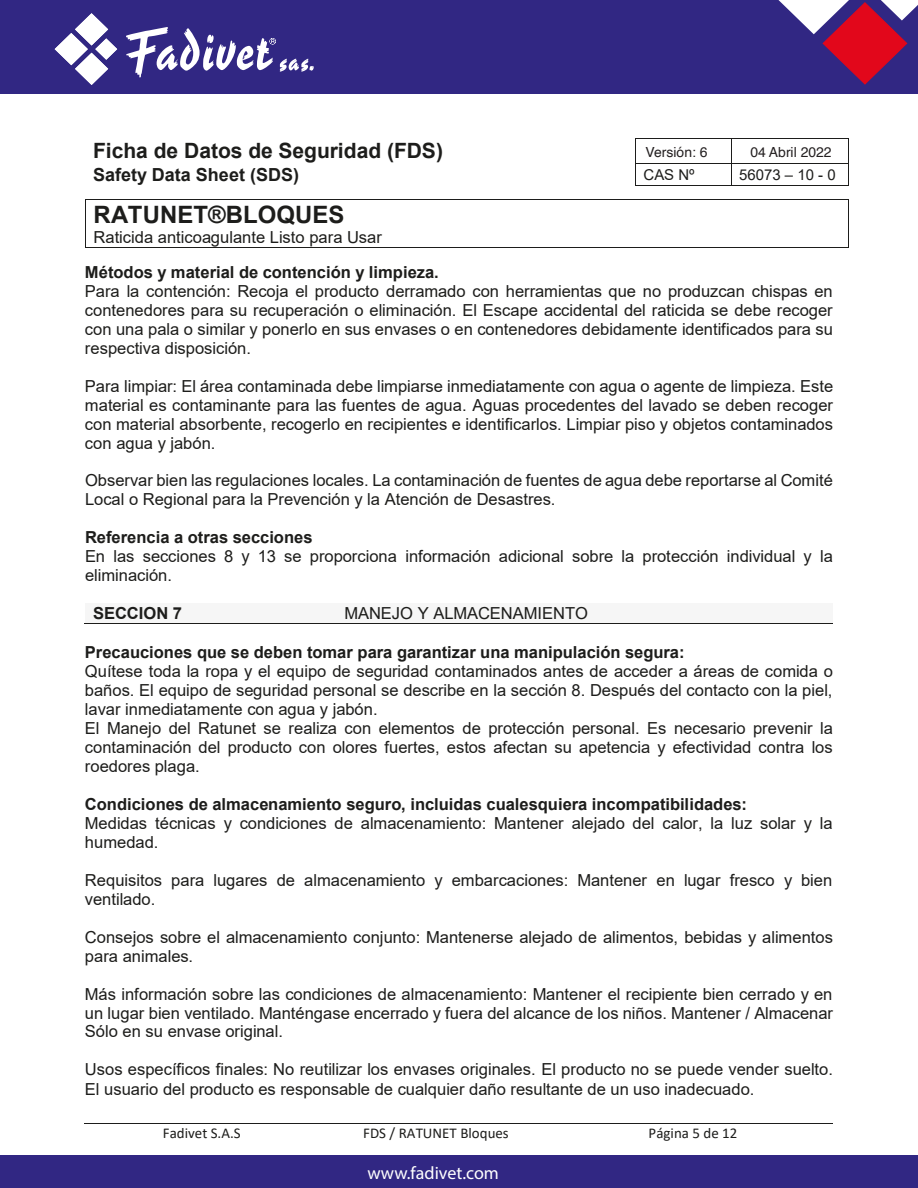
<style>
.page{position:relative;width:918px;height:1188px;background:#fff}
.page>*{position:absolute;margin:0;border:0;box-sizing:border-box;transform-origin:0 0}
.t1{font:700 24px "Arial";color:#1d1d1b}
.t2{font:700 21px "Arial";letter-spacing:-.005em;color:#1d1d1b}
.t3{font:700 18px "Arial";color:#1d1d1b}
.t4{font:18px "Myriad Pro";color:#fff}
.t5{font:16.5px/18.9px "Arial";color:#1d1d1b}
.t6{font:700 16.5px "Arial";color:#1d1d1b}
.t7{font:15px "Calibri";color:#1d1d1b}
.t8{font:15px "Arial";color:#1d1d1b}
.t9{font:13.95px "Helvetica";color:#231f20}
</style>
<div class="page">
<hr style="left:636px;top:138px;width:95px;height:1px;background:#1d1d1b">
<hr style="left:731px;top:138px;width:117px;height:1px;background:#1d1d1b">
<hr style="left:636px;top:163px;width:95px;height:1px;background:#1d1d1b">
<hr style="left:731px;top:163px;width:117px;height:1px;background:#1d1d1b">
<svg style="left:635px;top:138px;width:1px;height:48px"></svg>
<hr style="left:636px;top:185px;width:95px;height:1px;background:#1d1d1b">
<svg style="left:731px;top:139px;width:1px;height:46px"></svg>
<hr style="left:731px;top:185px;width:117px;height:1px;background:#1d1d1b">
<svg style="left:848px;top:138px;width:1px;height:48px"></svg>
<hr style="left:86px;top:199px;width:762px;height:1px;background:#1d1d1b">
<hr style="left:85px;top:200px;width:1px;height:47px;background:#1d1d1b">
<hr style="left:86px;top:247px;width:762px;height:1px;background:#1d1d1b">
<hr style="left:848px;top:200px;width:1px;height:47px;background:#1d1d1b">
<hr style="left:85px;top:1123px;width:234px;height:1px;background:#1d1d1b">
<hr style="left:320px;top:1123px;width:233px;height:1px;background:#1d1d1b">
<hr style="left:554px;top:1123px;width:279px;height:1px;background:#1d1d1b">
<div style="left:85px;top:604px;width:251px;height:19px;background:#f6f6f6"></div>
<div style="left:336px;top:604px;width:497px;height:19px;background:#f6f6f6"></div>
<hr style="left:84px;top:623px;width:252px;height:1px;background:#1d1d1b">
<hr style="left:336px;top:623px;width:497px;height:1px;background:#1d1d1b">
<div style="left:0;top:0;width:918px;height:93px;background:#312783"></div>
<div style="left:0;top:1155px;width:918px;height:33px;background:#312783"></div>
<svg style="left:55px;top:13px;width:62px;height:72px"></svg>
<svg style="left:126px;top:27px;width:188px;height:50px"></svg>
<svg style="left:778px;top:0;width:140px;height:84px"></svg>
<p class="t2" style="left:93px;top:136px;width:351px">Ficha de Datos de Seguridad (FDS)</p>
<p class="t8" style="left:644px;top:141px;width:77px">Version: 05</p>
<p class="t8" style="left:739px;top:141px;width:96px">12 Junio 2019</p>
<p class="t3" style="left:93px;top:162px;width:208px">Safety Data Sheet (SDS)</p>
<p class="t8" style="left:644px;top:164px;width:53px">CAS Nº</p>
<p class="t8" style="left:739px;top:164px;width:98px">56073 – 10 - 0</p>
<h1 class="t1" style="left:94px;top:198px;width:252px">RATUNET®BLOQUES</h1>
<p class="t5" style="left:94px;top:228px;width:290px">Raticida anticoagulante Listo para Usar</p>
<p class="t9" style="left:646px;top:142px;width:63px">Versión: 6</p>
<p class="t9" style="left:750px;top:142px;width:83px">04 Abril 2022</p>
<p class="t6" style="left:85px;top:260px;width:355px">Métodos y material de contención y limpieza.</p>
<p class="t5" style="left:85px;top:281px;width:750px;text-align:justify">Para la contención: Recoja el producto derramado con herramientas que no produzcan chispas en contenedores para su recuperación o eliminación. El Escape accidental del raticida se debe recoger con una pala o similar y ponerlo en sus envases o en contenedores debidamente identificados para su respectiva disposición.</p>
<p class="t5" style="left:85px;top:376px;width:750px;text-align:justify">Para limpiar: El área contaminada debe limpiarse inmediatamente con agua o agente de limpieza. Este material es contaminante para las fuentes de agua. Aguas procedentes del lavado se deben recoger con material absorbente, recogerlo en recipientes e identificarlos. Limpiar piso y objetos contaminados con agua y jabón.</p>
<p class="t5" style="left:85px;top:471px;width:749px">Observar bien las regulaciones locales. La contaminación de fuentes de agua debe reportarse al Comité<br>Local o Regional para la Prevención y la Atención de Desastres.</p>
<p class="t6" style="left:85px;top:526px;width:229px">Referencia a otras secciones</p>
<p class="t5" style="left:85px;top:547px;width:749px">En las secciones 8 y 13 se proporciona información adicional sobre la protección individual y la eliminación.</p>
<p class="t6" style="left:93px;top:602px;width:91px">SECCION 7</p>
<p class="t5" style="left:344px;top:604px;width:245px">MANEJO Y ALMACENAMIENTO</p>
<p class="t6" style="left:85px;top:641px;width:601px">Precauciones que se deben tomar para garantizar una manipulación segura:</p>
<p class="t5" style="left:85px;top:662px;width:750px">Quítese toda la ropa y el equipo de seguridad contaminados antes de acceder a áreas de comida o baños. El equipo de seguridad personal se describe en la sección 8. Después del contacto con la piel, lavar inmediatamente con agua y jabón.<br>El Manejo del Ratunet se realiza con elementos de protección personal. Es necesario prevenir la contaminación del producto con olores fuertes, estos afectan su apetencia y efectividad contra los roedores plaga.</p>
<p class="t6" style="left:85px;top:792px;width:664px">Condiciones de almacenamiento seguro, incluidas cualesquiera incompatibilidades:</p>
<p class="t5" style="left:85px;top:813px;width:749px">Medidas técnicas y condiciones de almacenamiento: Mantener alejado del calor, la luz solar y la humedad.</p>
<p class="t5" style="left:85px;top:870px;width:749px">Requisitos para lugares de almacenamiento y embarcaciones: Mantener en lugar fresco y bien ventilado.</p>
<p class="t5" style="left:85px;top:927px;width:750px">Consejos sobre el almacenamiento conjunto: Mantenerse alejado de alimentos, bebidas y alimentos para animales.</p>
<p class="t5" style="left:85px;top:984px;width:750px;text-align:justify">Más información sobre las condiciones de almacenamiento: Mantener el recipiente bien cerrado y en un lugar bien ventilado. Manténgase encerrado y fuera del alcance de los niños. Mantener / Almacenar Sólo en su envase original.</p>
<p class="t5" style="left:85px;top:1060px;width:750px">Usos específicos finales: No reutilizar los envases originales. El producto no se puede vender suelto.<br>El usuario del producto es responsable de cualquier daño resultante de un uso inadecuado.</p>
<p class="t7" style="left:163px;top:1123px;width:79px">Fadivet S.A.S</p>
<p class="t7" style="left:363px;top:1123px;width:147px">FDS / RATUNET Bloques</p>
<p class="t7" style="left:649px;top:1123px;width:90px">Página 5 de 12</p>
<p class="t4" style="left:367px;top:1162px;width:133px">www.fadivet.com</p>
</div>
